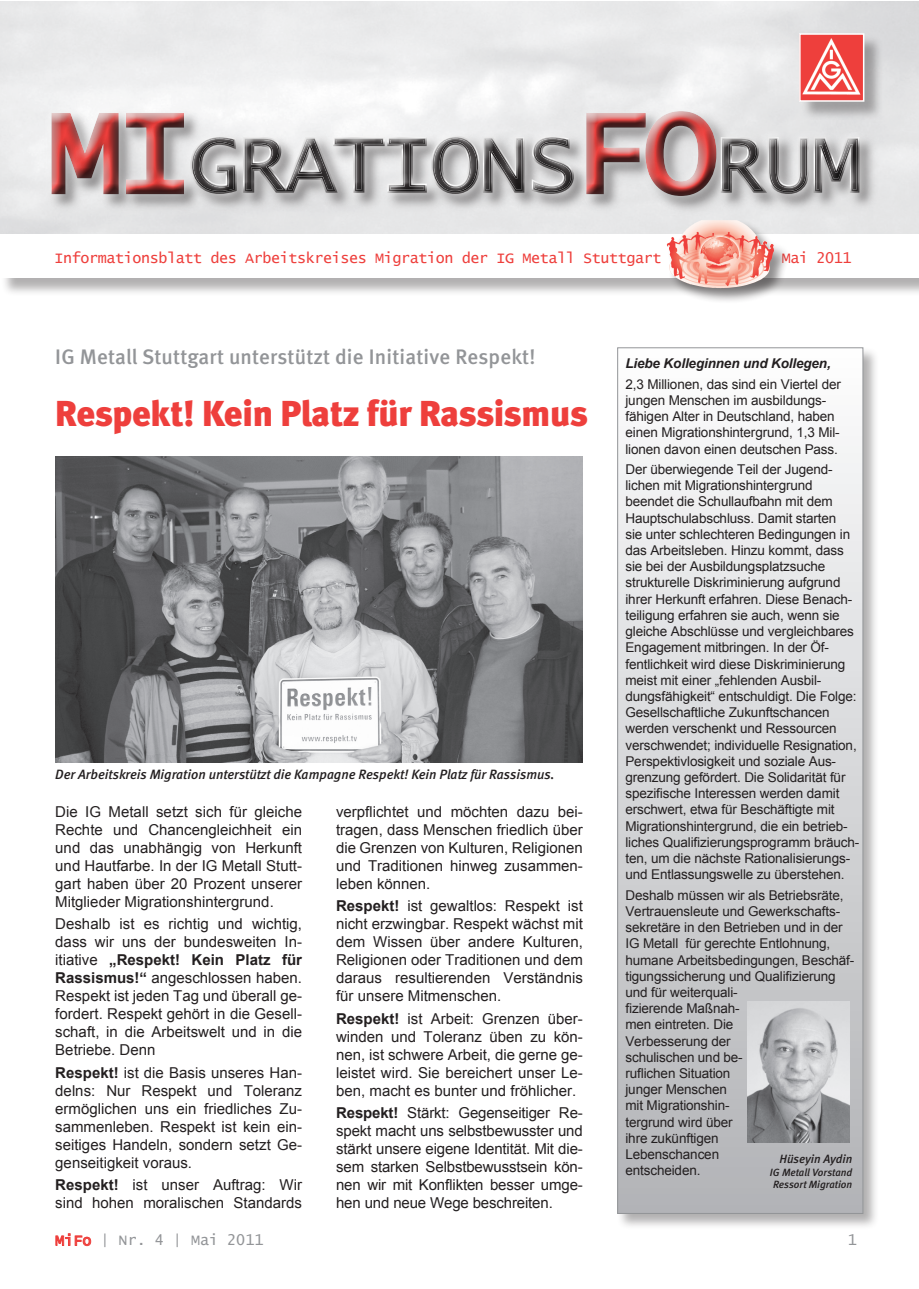
<style>
.page{position:relative;width:919px;height:1289px;background:#fff}
.page>*{position:absolute;margin:0;border:0;box-sizing:border-box;transform-origin:0 0}
.t1{font:120px "Lucida Console";color:#ee3f3c}
.t2{font:36px "Meta Black LF";letter-spacing:-.01em;color:#ee3f3c}
.t3{font:500 21px "Meta";letter-spacing:.01em;color:#939598}
.t4{font:15px/18px "Arial";color:#231f20;text-align:justify}
.t5{font:15px "Lucida Console";letter-spacing:-.025em;color:#ee3f3c}
.t6{font:15px "Lucida Console";color:#939598}
.t7{font:13.5px/16.2px "Arial";letter-spacing:-.01em;color:#231f20}
.t8{font:italic 500 13.5px "Meta";color:#231f20}
.t9{font:italic 700 13.5px "Arial";letter-spacing:-.01em;color:#231f20}
.t10{font:italic 500 12px "Meta";color:#231f20}
.t11{font:italic 500 10.5px/12.6px "Meta";color:#231f20}
.s1{font-weight:700}
.s2{color:#ee3f3c}
</style>
<div class="page">
<div style="left:616px;top:346px;width:263px;height:883px;background:#231f20;opacity:.35"></div>
<div style="left:617px;top:348px;width:245px;height:865px;background:linear-gradient(to bottom,#fcfdfd,#b1b2b6)"></div>
<div style="left:617px;top:347px;width:246px;height:866px;border:1px solid #939598"></div>
<div style="left:1px;top:236px;width:917px;height:61px;background:#231f20;opacity:.35"></div>
<div style="left:0;top:234px;width:918px;height:44px;background:#fff"></div>
<div style="left:36px;top:75px;width:882px;height:154px;background:#fff;opacity:.65"></div>
<div style="left:40px;top:100px;width:828px;height:102px;background:#fff;opacity:.75"></div>
<div style="left:43px;top:105px;width:827px;height:102px;background:#231f20;opacity:.75"></div>
<div style="left:801px;top:35px;width:82px;height:86px;background:#231f20;opacity:.35"></div>
<img style="left:802px;top:36px;width:59px;height:63px">
<div style="left:799px;top:33px;width:65px;height:69px;border:2px solid #fff"></div>
<div style="left:666px;top:219px;width:123px;height:85px;background:#231f20;opacity:.5"></div>
<img style="left:666px;top:220px;width:35px;height:65px">
<svg style="left:55px;top:1233px;width:36px;height:13px"></svg>
<img style="left:55px;top:456px;width:527px;height:306px">
<img style="left:747px;top:1001px;width:102px;height:141px">
<h1 class="t1" style="left:49px;top:96px;width:144px">Mi</h1>
<h1 class="t1" style="left:574px;top:96px;width:144px">fo</h1>
<p class="t5" style="left:55px;top:251px;width:608px">Informationsblatt des Arbeitskreises Migration der IG Metall Stuttgart</p>
<p class="t5" style="left:781px;top:251px;width:71px">Mai 2011</p>
<h3 class="t3" style="left:55px;top:344px;width:481px">IG Metall Stuttgart unterstützt die Initiative Respekt!</h3>
<h2 class="t2" style="left:55px;top:392px;width:534px">Respekt! Kein Platz für Rassismus</h2>
<p class="t9" style="left:625px;top:354px;width:207px">Liebe Kolleginnen und Kollegen,</p>
<p class="t7" style="left:625px;top:376px;width:217px">2,3 Millionen, das sind ein Viertel der jungen Menschen im ausbildungs&shy;fähigen Alter in Deutschland, haben einen Migrationshintergrund, 1,3 Mil&shy;lionen davon einen deutschen Pass.</p>
<p class="t7" style="left:625px;top:461px;width:235px">Der überwiegende Teil der Jugend&shy;lichen mit Migrationshintergrund beendet die Schullaufbahn mit dem Hauptschulabschluss. Damit starten<br>sie unter schlechteren Bedingungen in das Arbeitsleben. Hinzu kommt, dass sie bei der Ausbildungsplatzsuche strukturelle Diskriminierung aufgrund ihrer Herkunft erfahren. Diese Benach&shy;teiligung erfahren sie auch, wenn sie gleiche Abschlüsse und vergleichbares Engagement mitbringen. In der Öf&shy;fentlichkeit wird diese Diskriminierung meist mit einer „fehlenden Ausbil&shy;dungsfähigkeit“ entschuldigt. Die Folge:<br>Gesellschaftliche Zukunftschancen werden verschenkt und Ressourcen verschwendet; individuelle Resignation, Perspektivlosigkeit und soziale Aus&shy;grenzung gefördert. Die Solidarität für spezifische Interessen werden damit erschwert, etwa für Beschäftigte mit Migrationshintergrund, die ein betrieb&shy;liches Qualifizierungsprogramm bräuch&shy;ten, um die nächste Rationalisierungs&shy;und Entlassungswelle zu überstehen.</p>
<p class="t7" style="left:625px;top:887px;width:230px">Deshalb müssen wir als Betriebsräte,<br>Vertrauensleute und Gewerkschafts&shy;sekretäre in den Betrieben und in der<br>IG Metall für gerechte Entlohnung, humane Arbeitsbedingungen, Beschäf&shy;tigungssicherung und Qualifizierung und für weiterquali-<br>fizierende Maßnah-<br>men eintreten. Die<br>Verbesserung der<br>schulischen und be-<br>ruflichen Situation<br>junger Menschen<br>mit Migrationshin-<br>tergrund wird über<br>ihre zukünftigen<br>Lebenschancen<br>entscheiden.</p>
<p class="t8" style="left:55px;top:766px;width:501px">Der Arbeitskreis Migration unterstützt die Kampagne Respekt! Kein Platz für Rassismus.</p>
<p class="t4" style="left:336px;top:803px;width:248px">verpflichtet und möchten dazu bei&shy;tragen, dass Menschen friedlich über die Grenzen von Kulturen, Religionen und Traditionen hinweg zusammen&shy;leben können.</p>
<p class="t4" style="left:336px;top:897px;width:248px"><span class="s1">Respekt!</span> ist gewaltlos: Respekt ist nicht erzwingbar. Respekt wächst mit dem Wissen über andere Kulturen, Religionen oder Traditionen und dem daraus resultierenden Verständnis für unsere Mitmenschen.</p>
<p class="t4" style="left:336px;top:1009px;width:248px"><span class="s1">Respekt!</span> ist Arbeit: Grenzen über&shy;winden und Toleranz üben zu kön&shy;nen, ist schwere Arbeit, die gerne ge&shy;leistet wird. Sie bereichert unser Le&shy;ben, macht es bunter und fröhlicher.</p>
<p class="t4" style="left:336px;top:1103px;width:248px"><span class="s1">Respekt!</span> Stärkt: Gegenseitiger Re&shy;spekt macht uns selbstbewusster und stärkt unsere eigene Identität. Mit die&shy;sem starken Selbstbewusstsein kön&shy;nen wir mit Konflikten besser umge&shy;hen und neue Wege beschreiten.</p>
<p class="t4" style="left:55px;top:803px;width:248px">Die IG Metall setzt sich für gleiche Rechte und Chancengleichheit ein und das unabhängig von Herkunft und Hautfarbe. In der IG Metall Stutt&shy;gart haben über 20 Prozent unserer Mitglieder Migrationshintergrund.</p>
<p class="t4" style="left:55px;top:915px;width:248px">Deshalb ist es richtig und wichtig, dass wir uns der bundesweiten In&shy;itiative <span class="s1">„Respekt! Kein Platz für Rassismus!“</span> angeschlossen haben.<br>Respekt ist jeden Tag und überall ge&shy;fordert. Respekt gehört in die Gesell&shy;schaft, in die Arbeitswelt und in die Betriebe. Denn</p>
<p class="t4" style="left:55px;top:1063px;width:248px"><span class="s1">Respekt!</span> ist die Basis unseres Han&shy;delns: Nur Respekt und Toleranz ermöglichen uns ein friedliches Zu&shy;sammenleben. Respekt ist kein ein&shy;seitiges Handeln, sondern setzt Ge&shy;genseitigkeit voraus.</p>
<p class="t4" style="left:55px;top:1175px;width:248px"><span class="s1">Respekt!</span> ist unser Auftrag: Wir sind hohen moralischen Standards</p>
<p class="t6" style="left:55px;top:1233px;width:210px"><span class="s2">MiFo</span> | Nr. 4 | Mai 2011</p>
<p class="t6" style="left:847px;top:1233px;width:11px">1</p>
<p class="t10" style="left:779px;top:1151px;width:74px">Hüseyin Aydin</p>
<p class="t11" style="left:769px;top:1165px;width:84px">IG Metall Vorstand<br>Ressort Migration</p>
</div>
